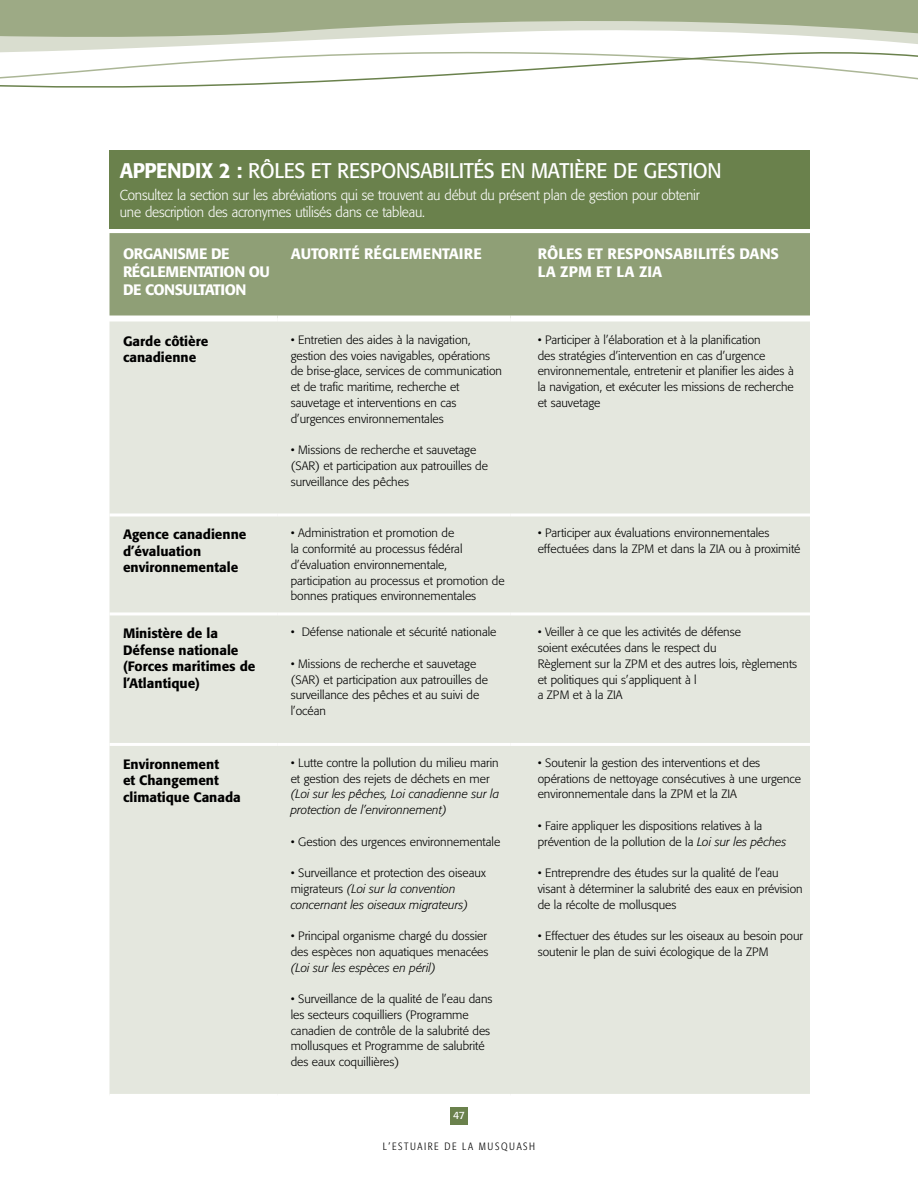
<style>
.page{position:relative;width:918px;height:1188px;background:#fff}
.page>*{position:absolute;margin:0;border:0;box-sizing:border-box;transform-origin:0 0}
.t1{font:21px "Formata";letter-spacing:-.015em;color:#fff;scale:.95 1}
.t2{font:500 15px "Formata";letter-spacing:-.01em;color:#fff}
.t3{font:500 15px/18px "Formata";letter-spacing:-.03em;color:#fff}
.t4{font:300 14.25px/16.5px "Formata";letter-spacing:-.015em;color:#fff;scale:.95 1}
.t5{font:500 13.5px/16.5px "Formata";color:#000}
.t6{font:300 12px/15.8px "Formata";color:#000}
.t7{font:italic 300 12px/15.8px "Formata";color:#000}
.t8{font:300 condensed 10.5px "Formata";letter-spacing:.15em;color:#000}
.t9{font:10.5px "Formata";color:#fff}
.s1{font-weight:500}
.s2{font-style:italic}
.s3{font-style:normal}
</style>
<div class="page">
<div style="left:450px;top:1107px;width:18px;height:17px;background:#6a814c"></div>
<svg style="left:0;top:68px;width:918px;height:20px"></svg>
<svg style="left:0;top:48px;width:918px;height:20px"></svg>
<svg style="left:0;top:0;width:918px;height:48px;fill:#9daa85"></svg>
<div style="left:110px;top:150px;width:700px;height:79px;background:#6a814c"></div>
<div style="left:110px;top:233px;width:700px;height:83px;background:#8f9f76"></div>
<div style="left:110px;top:322px;width:700px;height:772px;background:#e4e7de"></div>
<hr style="left:110px;top:513px;width:167px;height:3px;background:#fff">
<hr style="left:277px;top:513px;width:234px;height:3px;background:#fff">
<hr style="left:511px;top:513px;width:299px;height:3px;background:#fff">
<hr style="left:110px;top:612px;width:167px;height:3px;background:#fff">
<hr style="left:277px;top:612px;width:234px;height:3px;background:#fff">
<hr style="left:511px;top:612px;width:299px;height:3px;background:#fff">
<hr style="left:110px;top:743px;width:167px;height:3px;background:#fff">
<hr style="left:277px;top:743px;width:234px;height:3px;background:#fff">
<hr style="left:511px;top:743px;width:299px;height:3px;background:#fff">
<p class="t1" style="left:120px;top:157px;width:635px"><span class="s1">APPENDIX 2 :</span> RÔLES ET RESPONSABILITÉS EN MATIÈRE DE GESTION</p>
<p class="t4" style="left:120px;top:187px;width:612px">Consultez la section sur les abréviations qui se trouvent au début du présent plan de gestion pour obtenir une description des acronymes utilisés dans ce tableau.</p>
<p class="t3" style="left:123px;top:244px;width:148px">ORGANISME DE<br>RÉGLEMENTATION OU<br>DE CONSULTATION</p>
<p class="t2" style="left:291px;top:244px;width:193px">AUTORITÉ RÉGLEMENTAIRE</p>
<p class="t2" style="left:538px;top:244px;width:243px">RÔLES ET RESPONSABILITÉS DANS</p>
<p class="t2" style="left:538px;top:262px;width:126px">LA ZPM ET LA ZIA</p>
<p class="t5" style="left:123px;top:333px;width:87px">Garde côtière canadienne</p>
<p class="t6" style="left:291px;top:332px;width:213px">• Entretien des aides à la navigation, gestion des voies navigables, opérations de brise-glace, services de communication et de trafic maritime, recherche et sauvetage et interventions en cas d’urgences environnementales</p>
<p class="t6" style="left:291px;top:442px;width:199px">• Missions de recherche et sauvetage (SAR) et participation aux patrouilles de surveillance des pêches</p>
<p class="t6" style="left:538px;top:332px;width:258px">• Participer à l’élaboration et à la planification<br>des stratégies d’intervention en cas d’urgence environnementale, entretenir et planifier les aides à la navigation, et exécuter les missions de recherche et sauvetage</p>
<p class="t5" style="left:123px;top:526px;width:125px">Agence canadienne d’évaluation environnementale</p>
<p class="t6" style="left:291px;top:525px;width:215px">• Administration et promotion de<br>la conformité au processus fédéral d’évaluation environnementale, participation au processus et promotion de bonnes pratiques environnementales</p>
<p class="t6" style="left:538px;top:525px;width:264px">• Participer aux évaluations environnementales effectuées dans la ZPM et dans la ZIA ou à proximité</p>
<p class="t5" style="left:123px;top:625px;width:134px">Ministère de la<br>Défense nationale (Forces maritimes de l’Atlantique)</p>
<p class="t6" style="left:291px;top:624px;width:207px">• Défense nationale et sécurité nationale</p>
<p class="t6" style="left:538px;top:624px;width:261px">• Veiller à ce que les activités de défense<br>soient exécutées dans le respect du<br>Règlement sur la ZPM et des autres lois, règlements et politiques qui s’appliquent à l<br>a ZPM et à la ZIA</p>
<p class="t6" style="left:291px;top:656px;width:199px">• Missions de recherche et sauvetage (SAR) et participation aux patrouilles de surveillance des pêches et au suivi de l’océan</p>
<p class="t5" style="left:123px;top:756px;width:119px">Environnement<br>et Changement climatique Canada</p>
<p class="t6" style="left:291px;top:755px;width:210px">• Lutte contre la pollution du milieu marin et gestion des rejets de déchets en mer <span class="s2">(Loi sur les pêches, Loi canadienne sur la protection de l’environnement)</span></p>
<p class="t6" style="left:291px;top:834px;width:211px">• Gestion des urgences environnementale</p>
<p class="t7" style="left:291px;top:865px;width:197px"><span class="s3">• Surveillance et protection des oiseaux migrateurs</span> (Loi sur la convention concernant les oiseaux migrateurs)</p>
<p class="t6" style="left:291px;top:928px;width:199px">• Principal organisme chargé du dossier des espèces non aquatiques menacées <span class="s2">(Loi sur les espèces en péril)</span></p>
<p class="t6" style="left:291px;top:991px;width:203px">• Surveillance de la qualité de l’eau dans les secteurs coquilliers (Programme canadien de contrôle de la salubrité des mollusques et Programme de salubrité des eaux coquillières)</p>
<p class="t6" style="left:538px;top:755px;width:265px">• Soutenir la gestion des interventions et des opérations de nettoyage consécutives à une urgence environnementale dans la ZPM et la ZIA</p>
<p class="t6" style="left:538px;top:818px;width:250px">• Faire appliquer les dispositions relatives à la prévention de la pollution de la <span class="s2">Loi sur les pêches</span></p>
<p class="t6" style="left:538px;top:865px;width:267px">• Entreprendre des études sur la qualité de l’eau visant à déterminer la salubrité des eaux en prévision de la récolte de mollusques</p>
<p class="t6" style="left:538px;top:928px;width:267px">• Effectuer des études sur les oiseaux au besoin pour soutenir le plan de suivi écologique de la ZPM</p>
<p class="t9" style="left:453px;top:1109px;width:13px">47</p>
<p class="t8" style="left:383px;top:1140px;width:154px">L’ESTUAIRE DE LA MUSQUASH</p>
</div>
